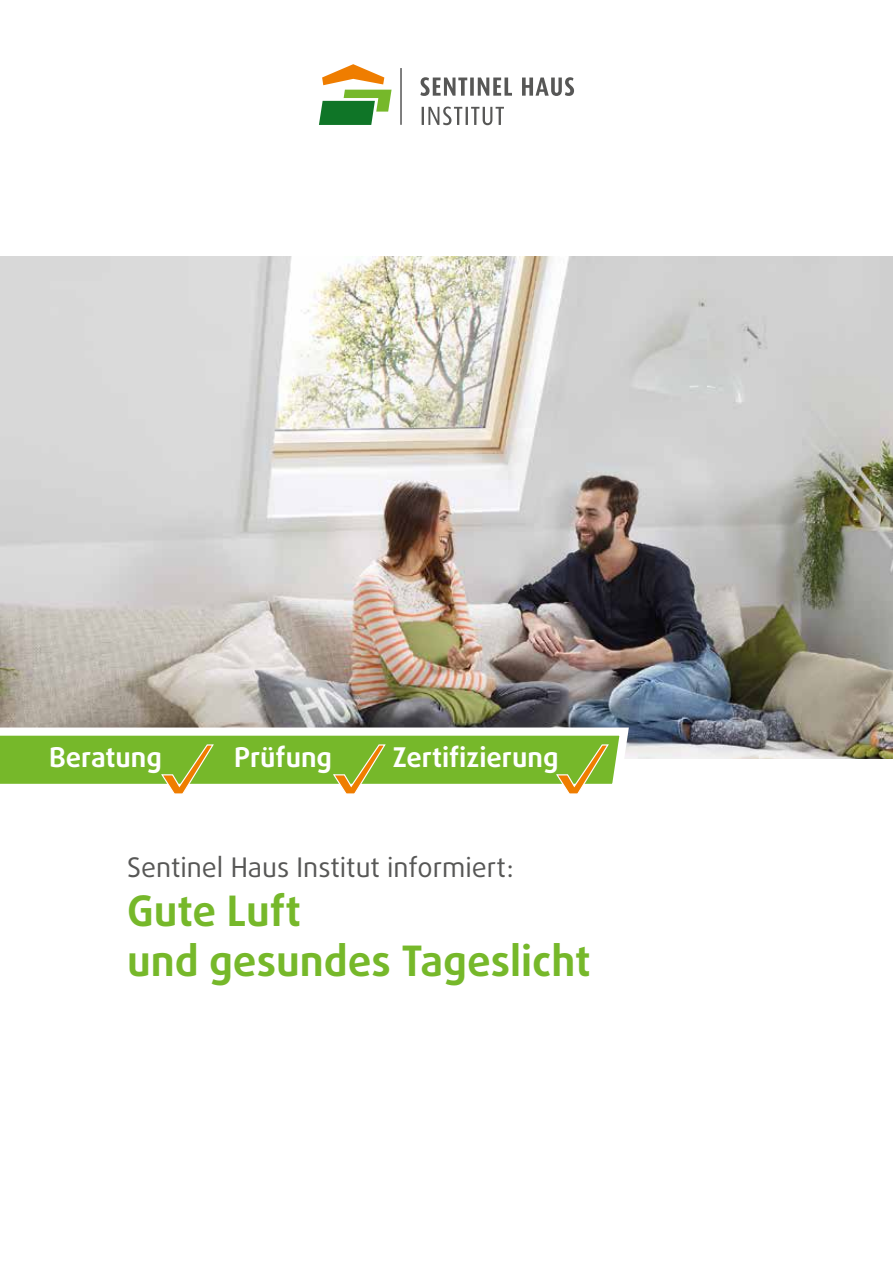
<style>
.page{position:relative;width:893px;height:1263px;background:#fff}
.page>*{position:absolute;margin:0;border:0;box-sizing:border-box;transform-origin:0 0}
.t1{font:700 42px/49.5px "Daxline Pro";color:#76b82a}
.t2{font:700 27.15px "Daxline Pro";color:#fff}
.t3{font:27px "Daxline Pro";color:#575756}
</style>
<div class="page">
<img style="left:0;top:257px;width:893px;height:502px">
<svg style="left:0;top:723px;width:634px;height:36px"></svg>
<svg style="left:0;top:732px;width:624px;height:62px"></svg>
<svg style="left:422px;top:107px;width:82px;height:18px"></svg>
<svg style="left:420px;top:77px;width:154px;height:19px"></svg>
<svg style="left:319px;top:64px;width:73px;height:61px"></svg>
<hr style="left:401px;top:68px;width:1px;height:57px;background:#000">
<p class="t2" style="left:49px;top:739px;width:114px">Beratung</p>
<p class="t2" style="left:234px;top:739px;width:100px">Prüfung</p>
<p class="t2" style="left:393px;top:739px;width:167px">Zertifizierung</p>
<p class="t3" style="left:127px;top:849px;width:388px">Sentinel Haus Institut informiert:</p>
<h1 class="t1" style="left:127px;top:887px;width:465px">Gute Luft<br>und gesundes Tageslicht</h1>
</div>
